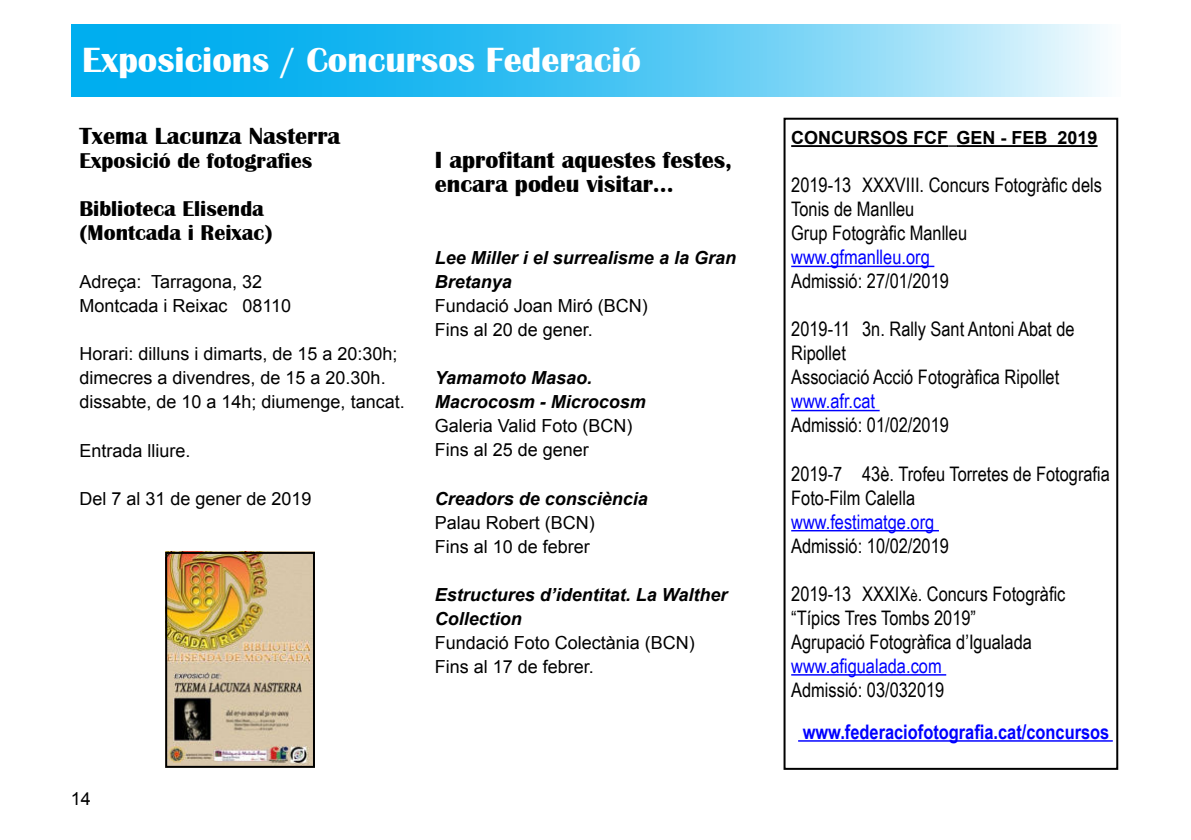
<style>
.page{position:relative;width:1191px;height:840px;background:#fff}
.page>*{position:absolute;margin:0;border:0;box-sizing:border-box;transform-origin:0 0}
.t1{font:700 36px "Britannic";color:#fff}
.t2{font:700 24px/24px "Britannic";color:#000}
.t3{font:700 22px/48px "Britannic";color:#000}
.t4{font:20px/24px "Arial Narrow";color:#000}
.t5{font:20px "Arial Narrow";color:#00f}
.t6{font:700 20px "Arial Narrow";color:#00f}
.t7{font:18px/24px "Arial";color:#000}
.t8{font:italic 700 18px/24px "Arial";color:#000}
.t9{font:700 18px "Arial";color:#000}
.s1{font-size:16px}
</style>
<div class="page">
<svg style="left:71px;top:24px;width:1033px;height:72px;background:#52c7f3"></svg>
<hr style="left:791px;top:145px;width:157px;height:2px;background:#000">
<svg style="left:948px;top:145px;width:8px;height:2px"></svg>
<hr style="left:956px;top:145px;width:141px;height:2px;background:#000">
<hr style="left:791px;top:265px;width:143px;height:2px;background:#00f">
<hr style="left:791px;top:409px;width:88px;height:2px;background:#00f">
<hr style="left:791px;top:529px;width:148px;height:2px;background:#00f">
<hr style="left:791px;top:673px;width:155px;height:2px;background:#00f">
<hr style="left:798px;top:739px;width:314px;height:2px;background:#00f">
<div style="left:783px;top:118px;width:335px;height:651px;border:2px solid #000"></div>
<img style="left:168px;top:554px;width:144px;height:210px">
<div style="left:165px;top:551px;width:150px;height:216px;border:2px solid #000"></div>
<h1 class="t1" style="left:82px;top:47px;width:560px">Exposicions / Concursos Federació</h1>
<p class="t2" style="left:79px;top:126px;width:262px">Txema Lacunza Nasterra</p>
<p class="t3" style="left:79px;top:139px;width:234px">Exposició de fotografies<br>Biblioteca Elisenda</p>
<p class="t3" style="left:79px;top:211px;width:195px">(Montcada i Reixac)</p>
<p class="t7" style="left:79px;top:270px;width:213px">Adreça: Tarragona, 32<br>Montcada i Reixac 08110</p>
<p class="t7" style="left:79px;top:342px;width:327px">Horari: dilluns i dimarts, de 15 a 20:30h; dimecres a divendres, de 15 a 20.30h. dissabte, de 10 a 14h; diumenge, tancat.</p>
<p class="t7" style="left:79px;top:438px;width:113px">Entrada lliure.</p>
<p class="t7" style="left:79px;top:486px;width:234px">Del 7 al 31 de gener de 2019</p>
<p class="t2" style="left:435px;top:150px;width:299px">I aprofitant aquestes festes, encara podeu visitar...</p>
<p class="t8" style="left:435px;top:247px;width:303px">Lee Miller i el surrealisme a la Gran<br>Bretanya</p>
<p class="t7" style="left:435px;top:294px;width:215px">Fundació Joan Miró (BCN)<br>Fins al 20 de gener.</p>
<p class="t8" style="left:435px;top:367px;width:213px">Yamamoto Masao.<br>Macrocosm - Microcosm</p>
<p class="t7" style="left:435px;top:414px;width:199px">Galeria Valid Foto (BCN)<br>Fins al 25 de gener</p>
<p class="t8" style="left:435px;top:487px;width:215px">Creadors de consciència</p>
<p class="t7" style="left:435px;top:510px;width:162px">Palau Robert (BCN)<br>Fins al 10 de febrer</p>
<p class="t8" style="left:435px;top:583px;width:294px">Estructures d’identitat. La Walther<br>Collection</p>
<p class="t7" style="left:435px;top:630px;width:262px">Fundació Foto Colectània (BCN)<br>Fins al 17 de febrer.</p>
<p class="t7" style="left:71px;top:786px;width:22px">14</p>
<p class="t9" style="left:791px;top:131px;width:308px">CONCURSOS FCF GEN - FEB 2019</p>
<p class="t4" style="left:791px;top:172px;width:312px">2019-13 XXXVIII. Concurs Fotogràfic dels<br>Tonis de Manlleu<br>Grup Fotogràfic Manlleu</p>
<p class="t5" style="left:791px;top:242px;width:140px">www.gfmanlleu.org</p>
<p class="t4" style="left:791px;top:268px;width:159px">Admissió: 27/01/2019</p>
<p class="t4" style="left:791px;top:316px;width:285px">2019-11 3n. Rally Sant Antoni Abat de<br>Ripollet<br>Associació Acció Fotogràfica Ripollet</p>
<p class="t5" style="left:791px;top:386px;width:85px">www.afr.cat</p>
<p class="t4" style="left:791px;top:412px;width:159px">Admissió: 01/02/2019</p>
<p class="t4" style="left:791px;top:460px;width:320px">2019-7 43è. Trofeu Torretes de Fotografia<br>Foto-Film Calella</p>
<p class="t5" style="left:791px;top:506px;width:145px">www.festimatge.org</p>
<p class="t4" style="left:791px;top:532px;width:159px">Admissió: 10/02/2019</p>
<p class="t4" style="left:791px;top:580px;width:276px">2019-13 XXXIX<span class="s1">è</span>. Concurs Fotogràfic “Típics Tres Tombs 2019”<br>Agrupació Fotogràfica d’Igualada</p>
<p class="t5" style="left:791px;top:650px;width:152px">www.afigualada.com</p>
<p class="t4" style="left:791px;top:676px;width:155px">Admissió: 03/032019</p>
<p class="t6" style="left:802px;top:716px;width:308px">www.federaciofotografia.cat/concursos</p>
</div>
